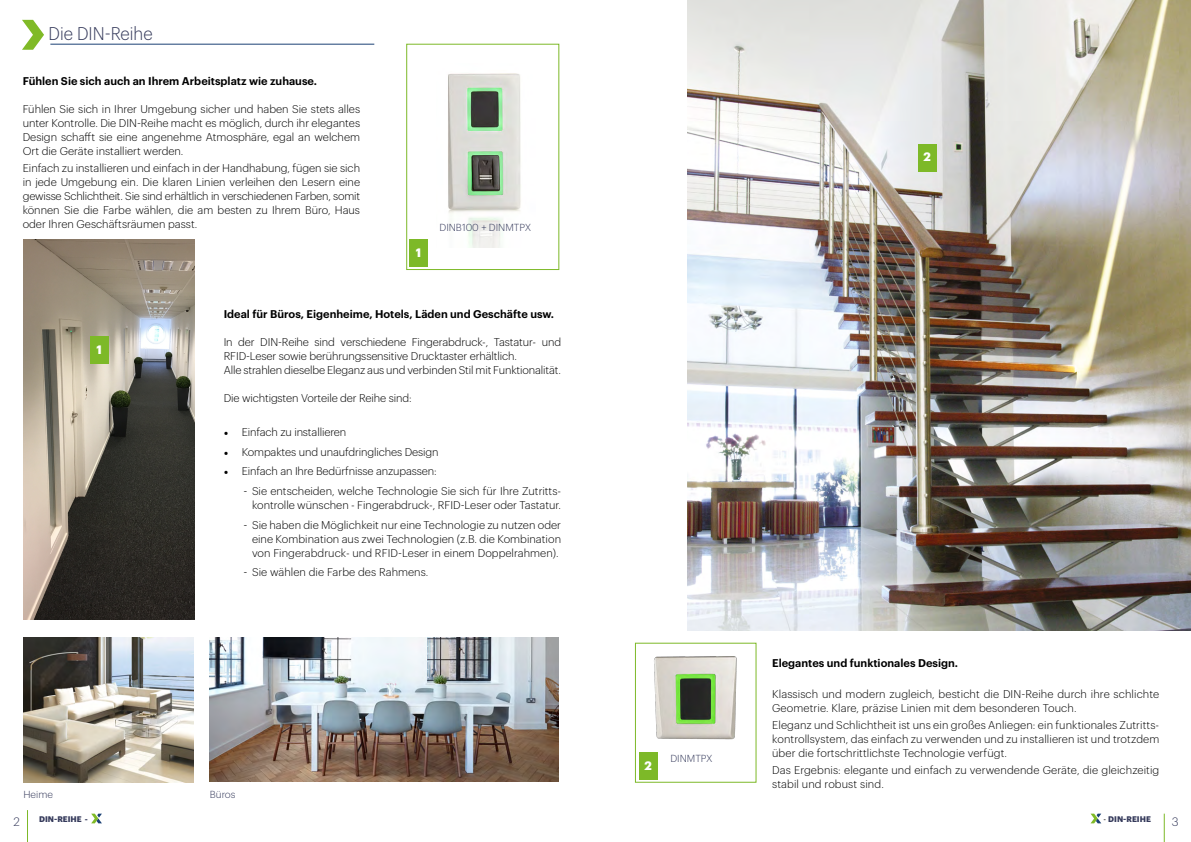
<style>
.page{position:relative;width:1191px;height:842px;background:#fff}
.page>*{position:absolute;margin:0;border:0;box-sizing:border-box;transform-origin:0 0}
.t1{font:300 18px "Graphik";color:#353a5b;scale:.93 1}
.t2{font:700 12px "Graphik";color:#fff}
.t3{font:300 12px "Graphik";color:#353a5b}
.t4{font:300 11px/14px "Graphik";color:#000;text-align:justify}
.t5{font:600 11px "Graphik";color:#000}
.t6{font:300 10px "Graphik";color:#353a5b}
.t7{font:700 8px "Graphik";color:#353a5b}
.s1{font-family:"Minion Pro";font-weight:400;font-size:12px}
.s2{font-size:12px}
.s3{font-weight:400;color:#000}
</style>
<div class="page">
<svg style="left:1091px;top:814px;width:10px;height:9px"></svg>
<svg style="left:1163px;top:814px;width:1px;height:28px"></svg>
<svg style="left:91px;top:814px;width:11px;height:9px"></svg>
<hr style="left:27px;top:810px;width:1px;height:32px;background:#7db928">
<img style="left:639px;top:656px;width:98px;height:124px">
<div style="left:406px;top:44px;width:153px;height:226px;border:1px solid #7db928"></div>
<svg style="left:22px;top:20px;width:22px;height:30px"></svg>
<hr style="left:50px;top:44px;width:324px;height:1px;background:#1b4175">
<img style="left:23px;top:637px;width:171px;height:145px">
<img style="left:209px;top:637px;width:349px;height:144px">
<img style="left:448px;top:73px;width:73px;height:175px">
<div style="left:409px;top:240px;width:18px;height:27px;background:#7db928"></div>
<img style="left:23px;top:239px;width:171px;height:381px">
<div style="left:90px;top:337px;width:18px;height:27px;background:#7db928"></div>
<div style="left:639px;top:753px;width:18px;height:27px;background:#7db928"></div>
<img style="left:687px;top:0;width:504px;height:630px">
<div style="left:918px;top:144px;width:18px;height:27px;background:#7db928"></div>
<h1 class="t1" style="left:49px;top:20px;width:113px">Die DIN-Reihe</h1>
<p class="t5" style="left:23px;top:72px;width:296px">Fühlen Sie sich auch an Ihrem Arbeitsplatz wie zuhause.</p>
<p class="t4" style="left:23px;top:101px;width:339px">Fühlen Sie sich in Ihrer Umgebung sicher und haben Sie stets alles unter Kontrolle. Die DIN-Reihe macht es möglich, durch ihr elegantes Design schafft sie eine angenehme Atmosphäre, egal an welchem Ort die Geräte installiert werden.</p>
<p class="t4" style="left:23px;top:160px;width:339px">Einfach zu installieren und einfach in der Handhabung, fügen sie sich in jede Umgebung ein. Die klaren Linien verleihen den Lesern eine gewisse Schlichtheit. Sie sind erhältlich in verschiedenen Farben, somit können Sie die Farbe wählen, die am besten zu Ihrem Büro, Haus oder Ihren Geschäftsräumen passt.</p>
<p class="t2" style="left:416px;top:243px;width:7px">1</p>
<p class="t6" style="left:439px;top:220px;width:93px">DINB100 + DINMTPX</p>
<p class="t2" style="left:96px;top:340px;width:7px">1</p>
<p class="t6" style="left:23px;top:787px;width:31px">Heime</p>
<p class="t3" style="left:13px;top:813px;width:8px">2</p>
<p class="t7" style="left:39px;top:813px;width:50px">DIN-REIHE -</p>
<p class="t5" style="left:224px;top:306px;width:332px">Ideal für Büros, Eigenheime, Hotels, Läden und Geschäfte usw.</p>
<p class="t4" style="left:224px;top:334px;width:339px;text-align:left">In der DIN-Reihe sind verschiedene Fingerabdruck-, Tastatur- und<br>RFID-Leser sowie berührungssensitive Drucktaster erhältlich.<br>Alle strahlen dieselbe Eleganz aus und verbinden Stil mit Funktionalität.</p>
<p class="t4" style="left:224px;top:390px;width:189px">Die wichtigsten Vorteile der Reihe sind:</p>
<p class="t4" style="left:224px;top:424px;width:124px"><span class="s1">•</span> Einfach zu installieren</p>
<p class="t4" style="left:224px;top:444px;width:216px"><span class="s1">•</span> Kompaktes und unaufdringliches Design</p>
<p class="t4" style="left:224px;top:463px;width:214px"><span class="s1">•</span> Einfach an Ihre Bedürfnisse anzupassen:</p>
<p class="t4" style="left:243px;top:483px;width:319px;text-align:right"><span class="s2">-</span> Sie entscheiden, welche Technologie Sie sich für Ihre Zutritts&shy;kontrolle wünschen - Fingerabdruck-, RFID-Leser oder Tastatur.</p>
<p class="t4" style="left:252px;top:517px;width:310px;text-indent:-9px"><span class="s2">-</span> Sie haben die Möglichkeit nur eine Technologie zu nutzen oder eine Kombination aus zwei Technologien (z.B. die Kombination von Fingerabdruck- und RFID-Leser in einem Doppelrahmen).</p>
<p class="t4" style="left:243px;top:564px;width:186px"><span class="s2">-</span> Sie wählen die Farbe des Rahmens.</p>
<p class="t6" style="left:210px;top:787px;width:27px">Büros</p>
<p class="t2" style="left:923px;top:148px;width:9px">2</p>
<p class="t2" style="left:644px;top:757px;width:9px">2</p>
<p class="t6" style="left:670px;top:751px;width:44px">DINMTPX</p>
<p class="t5" style="left:772px;top:655px;width:187px">Elegantes und funktionales Design.</p>
<p class="t4" style="left:772px;top:686px;width:389px">Klassisch und modern zugleich, besticht die DIN-Reihe durch ihre schlichte<br>Geometrie. Klare, präzise Linien mit dem besonderen Touch.</p>
<p class="t4" style="left:772px;top:717px;width:389px">Eleganz und Schlichtheit ist uns ein großes Anliegen: ein funktionales Zutritts&shy;kontrollsystem, das einfach zu verwenden und zu installieren ist und trotzdem über die fortschrittlichste Technologie verfügt.</p>
<p class="t4" style="left:772px;top:762px;width:389px">Das Ergebnis: elegante und einfach zu verwendende Geräte, die gleichzeitig stabil und robust sind.</p>
<p class="t7" style="left:1103px;top:813px;width:49px"><span class="s3">-</span> DIN-REIHE</p>
<p class="t3" style="left:1171px;top:813px;width:8px">3</p>
</div>
